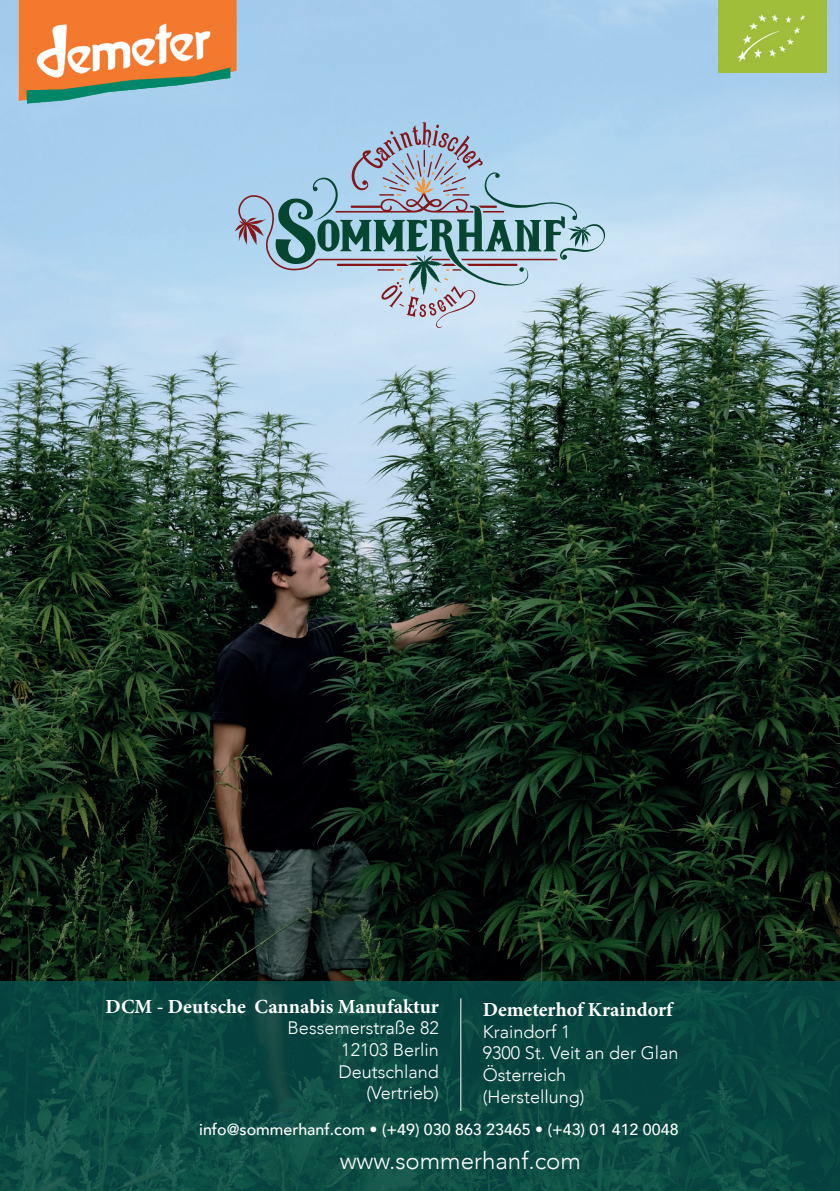
<style>
.page{position:relative;width:840px;height:1191px;background:#fff}
.page>*{position:absolute;margin:0;border:0;box-sizing:border-box;transform-origin:0 0}
.t1{font:300 24px "Avenir";color:#fff}
.t2{font:700 20px "Minion Pro";color:#fff}
.t3{font:300 18px/21.6px "Avenir";color:#fff;text-align:right}
.t4{font:500 16px "Avenir";color:#fff}
</style>
<div class="page">
<img style="left:0;top:0;width:839px;height:981px">
<hr style="left:839px;top:0;width:1px;height:393px;background:#f8f5f2">
<svg style="left:0;top:981px;width:839px;height:210px;background:#0a4942"></svg>
<svg style="left:235px;top:122px;width:370px;height:206px;background:#a2bed0"></svg>
<div style="left:718px;top:0;width:107px;height:72px;background:#a0be3a"></div>
<img style="left:14px;top:0;width:228px;height:108px">
<hr style="left:460px;top:998px;width:1px;height:113px;background:#fff">
<p class="t2" style="left:105px;top:992px;width:335px">DCM - Deutsche Cannabis Manufaktur</p>
<p class="t3" style="left:287px;top:1017px;width:153px">Bessemerstraße 82<br>12103 Berlin<br>Deutschland (Vertrieb)</p>
<p class="t2" style="left:482px;top:995px;width:191px">Demeterhof Kraindorf</p>
<p class="t3" style="left:482px;top:1021px;width:197px;text-align:left">Kraindorf 1<br>9300 St. Veit an der Glan<br>Österreich<br>(Herstellung)</p>
<p class="t4" style="left:199px;top:1119px;width:480px">info@sommerhanf.com • (+49) 030 863 23465 • (+43) 01 412 0048</p>
<h1 class="t1" style="left:339px;top:1144px;width:243px">www.sommerhanf.com</h1>
</div>
